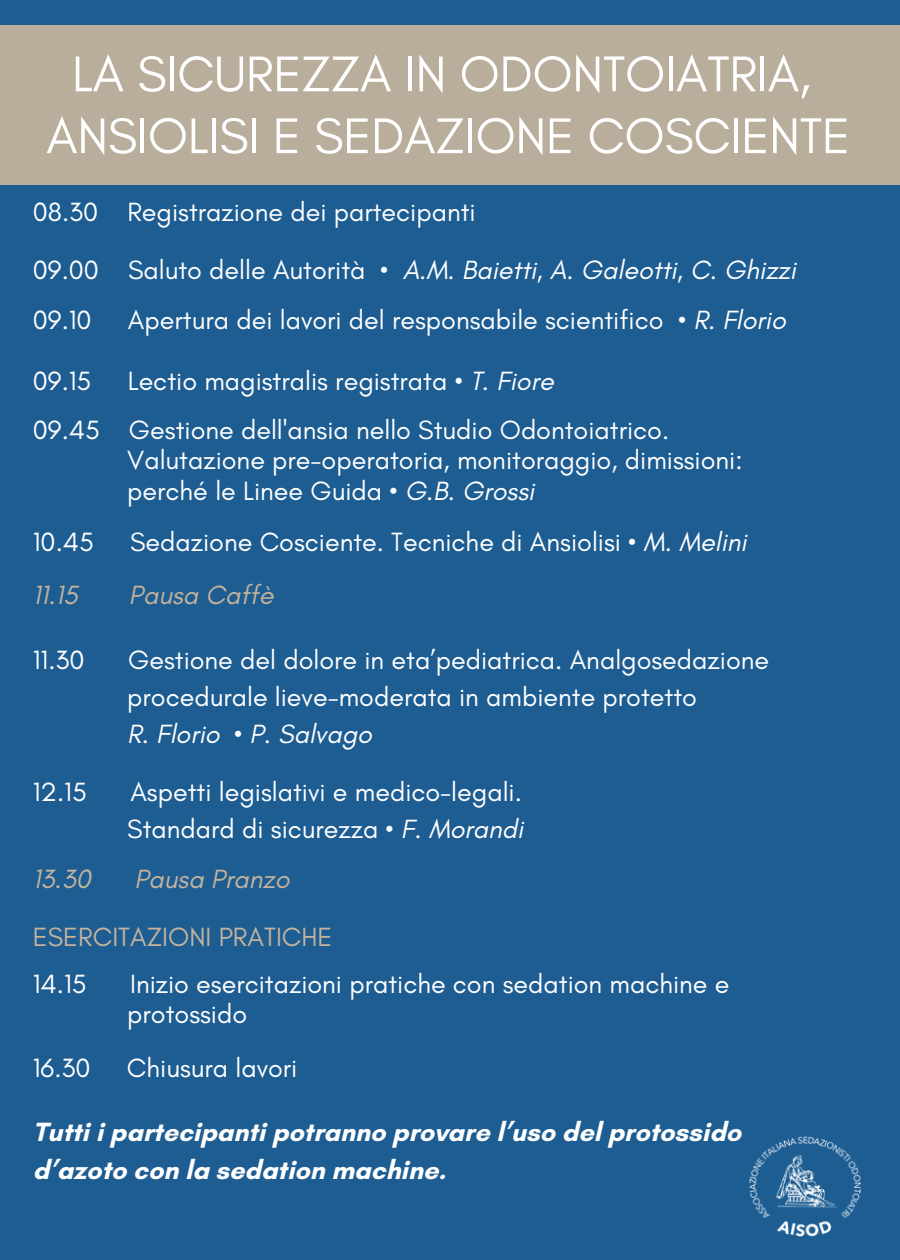
<style>
.page{position:relative;width:900px;height:1260px;background:#1d5d92}
.page>*{position:absolute;margin:0;border:0;box-sizing:border-box;transform-origin:0 0}
.t1{font:51px "Glacial Indifference";letter-spacing:-.005em;color:#fff}
.t2{font:27px "Glacial Indifference";color:#fff}
.t3{font:700 27px "Glacial Indifference";color:#fff}
.t4{font:italic 27px "Glacial Indifference";color:#fff}
.t5{font:italic 27px "Glacial Indifference";color:#c4b39d}
.t6{font:27px "Glacial Indifference";color:#c4b39d}
.s1{font-style:normal}
.s2{font-style:italic}
</style>
<div class="page">
<div style="left:0;top:25px;width:900px;height:160px;background:#b9ad9c"></div>
<img style="left:749px;top:1136px;width:113px;height:101px">
<p class="t1" style="left:72px;top:43px;width:740px">LA SICUREZZA IN ODONTOIATRIA,</p>
<p class="t1" style="left:46px;top:105px;width:806px">ANSIOLISI E SEDAZIONE COSCIENTE</p>
<p class="t2" style="left:33px;top:196px;width:444px">08.30 Registrazione dei partecipanti</p>
<p class="t4" style="left:33px;top:254px;width:765px"><span class="s1">09.00 Saluto delle Autorità •</span> A.M. Baietti, A. Galeotti, C. Ghizzi</p>
<p class="t2" style="left:33px;top:303px;width:60px">09.10</p>
<p class="t2" style="left:128px;top:303px;width:659px">Apertura dei lavori del responsabile scientifico • <span class="s2">R. Florio</span></p>
<p class="t2" style="left:33px;top:364px;width:60px">09.15</p>
<p class="t2" style="left:128px;top:364px;width:427px">Lectio magistralis registrata • <span class="s2">T. Fiore</span></p>
<p class="t2" style="left:33px;top:413px;width:638px">09.45 Gestione dell'ansia nello Studio Odontoiatrico.</p>
<p class="t2" style="left:127px;top:444px;width:617px">Valutazione pre-operatoria, monitoraggio, dimissioni:</p>
<p class="t2" style="left:127px;top:474px;width:409px">perché le Linee Guida • <span class="s2">G.B. Grossi</span></p>
<p class="t2" style="left:33px;top:525px;width:63px">10.45</p>
<p class="t2" style="left:130px;top:525px;width:618px">Sedazione Cosciente. Tecniche di Ansiolisi • <span class="s2">M. Melini</span></p>
<p class="t5" style="left:33px;top:579px;width:47px">11.15</p>
<p class="t5" style="left:129px;top:579px;width:146px">Pausa Caffè</p>
<p class="t2" style="left:33px;top:643px;width:53px">11.30</p>
<p class="t2" style="left:128px;top:643px;width:643px">Gestione del dolore in eta’pediatrica. Analgosedazione</p>
<p class="t2" style="left:127px;top:680px;width:571px">procedurale lieve-moderata in ambiente protetto</p>
<p class="t4" style="left:127px;top:718px;width:246px">R. Florio • P. Salvago</p>
<p class="t2" style="left:33px;top:775px;width:55px">12.15</p>
<p class="t2" style="left:130px;top:775px;width:393px">Aspetti legislativi e medico-legali.</p>
<p class="t2" style="left:127px;top:813px;width:398px">Standard di sicurezza • <span class="s2">F. Morandi</span></p>
<p class="t5" style="left:33px;top:862px;width:59px">13.30</p>
<p class="t5" style="left:134px;top:862px;width:157px">Pausa Pranzo</p>
<p class="t6" style="left:33px;top:921px;width:301px">ESERCITAZIONI PRATICHE</p>
<p class="t2" style="left:33px;top:967px;width:55px">14.15</p>
<p class="t2" style="left:130px;top:967px;width:601px">Inizio esercitazioni pratiche con sedation machine e</p>
<p class="t2" style="left:127px;top:997px;width:121px">protossido</p>
<p class="t2" style="left:33px;top:1051px;width:59px">16.30</p>
<p class="t2" style="left:127px;top:1051px;width:172px">Chiusura lavori</p>
<p class="t3" style="left:33px;top:1116px;width:710px">Tutti i partecipanti potranno provare l’uso del protossido</p>
<p class="t3" style="left:33px;top:1153px;width:415px">d’azoto con la sedation machine.</p>
</div>
